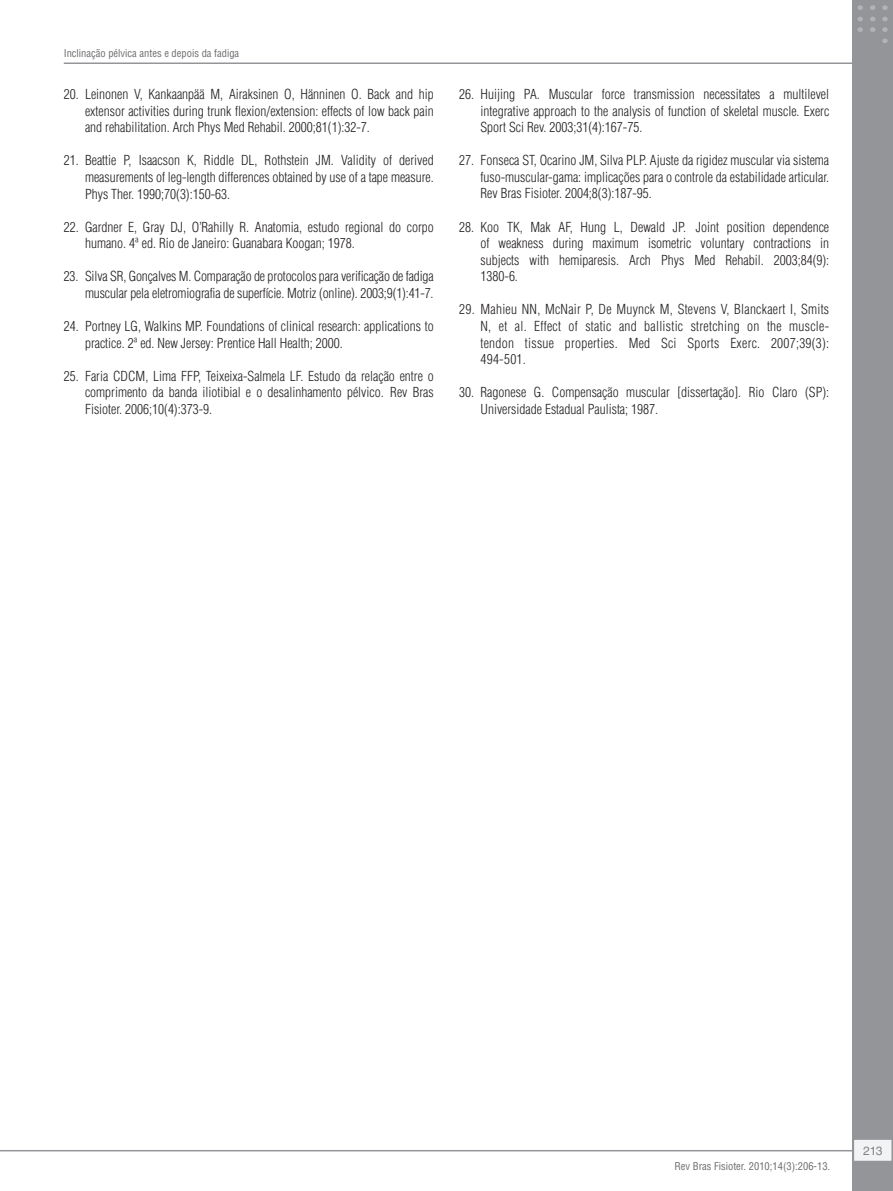
<style>
.page{position:relative;width:893px;height:1191px;background:#fff}
.page>*{position:absolute;margin:0;border:0;box-sizing:border-box;transform-origin:0 0}
.t1{font:300 condensed 13.5px/16.6px "Helvetica LT Std";color:#231f20;text-align:justify}
.t2{font:12px "Helvetica LT Std";color:#808285}
.t3{font:condensed 10.5px "Helvetica LT Std";color:#6c6d70}
</style>
<div class="page">
<hr style="left:0;top:1150px;width:879px;height:1px;background:#939598">
<hr style="left:64px;top:62px;width:810px;height:2px;background:#939598">
<div style="left:853px;top:0;width:40px;height:1191px;background:#939598"></div>
<div style="left:853px;top:1139px;width:39px;height:22px;background:#f2f3f4"></div>
<div style="left:853px;top:1138px;width:40px;height:24px;border:2px solid #939598"></div>
<svg style="left:857px;top:27px;width:6px;height:5px"></svg>
<svg style="left:857px;top:17px;width:6px;height:4px"></svg>
<svg style="left:857px;top:5px;width:6px;height:5px"></svg>
<svg style="left:870px;top:27px;width:5px;height:5px"></svg>
<svg style="left:870px;top:17px;width:5px;height:4px"></svg>
<svg style="left:870px;top:5px;width:5px;height:5px"></svg>
<svg style="left:882px;top:27px;width:6px;height:5px"></svg>
<svg style="left:882px;top:38px;width:6px;height:5px"></svg>
<svg style="left:882px;top:17px;width:6px;height:4px"></svg>
<svg style="left:882px;top:5px;width:6px;height:5px"></svg>
<p class="t3" style="left:64px;top:46px;width:177px">Inclinação pélvica antes e depois da fadiga</p>
<p class="t1" style="left:85px;top:86px;width:350px;text-indent:-21px">20. Leinonen V, Kankaanpää M, Airaksinen O, Hänninen O. Back and hip extensor activities during trunk flexion/extension: effects of low back pain and rehabilitation. Arch Phys Med Rehabil. 2000;81(1):32-7.</p>
<p class="t1" style="left:85px;top:152px;width:350px;text-indent:-21px">21. Beattie P, Isaacson K, Riddle DL, Rothstein JM. Validity of derived measurements of leg-length differences obtained by use of a tape measure.<br>Phys Ther. 1990;70(3):150-63.</p>
<p class="t1" style="left:85px;top:218px;width:350px;text-indent:-21px">22. Gardner E, Gray DJ, O’Rahilly R. Anatomia, estudo regional do corpo humano. 4ª ed. Rio de Janeiro: Guanabara Koogan; 1978.</p>
<p class="t1" style="left:64px;top:268px;width:371px;text-align:right">23. Silva SR, Gonçalves M. Comparação de protocolos para verificação de fadiga muscular pela eletromiografia de superfície. Motriz (online). 2003;9(1):41-7.</p>
<p class="t1" style="left:85px;top:318px;width:350px;text-indent:-21px">24. Portney LG, Walkins MP. Foundations of clinical research: applications to practice. 2ª ed. New Jersey: Prentice Hall Health; 2000.</p>
<p class="t1" style="left:85px;top:367px;width:350px;text-indent:-21px">25. Faria CDCM, Lima FFP, Teixeixa-Salmela LF. Estudo da relação entre o comprimento da banda iliotibial e o desalinhamento pélvico. Rev Bras Fisioter. 2006;10(4):373-9.</p>
<p class="t1" style="left:480px;top:86px;width:350px;text-indent:-21px">26. Huijing PA. Muscular force transmission necessitates a multilevel integrative approach to the analysis of function of skeletal muscle. Exerc Sport Sci Rev. 2003;31(4):167-75.</p>
<p class="t1" style="left:480px;top:152px;width:350px;text-indent:-21px">27. Fonseca ST, Ocarino JM, Silva PLP. Ajuste da rigidez muscular via sistema fuso-muscular-gama: implicações para o controle da estabilidade articular.<br>Rev Bras Fisioter. 2004;8(3):187-95.</p>
<p class="t1" style="left:480px;top:218px;width:350px;text-indent:-21px">28. Koo TK, Mak AF, Hung L, Dewald JP. Joint position dependence of weakness during maximum isometric voluntary contractions in subjects with hemiparesis. Arch Phys Med Rehabil. 2003;84(9):<br>1380-6.</p>
<p class="t1" style="left:480px;top:301px;width:350px;text-indent:-21px">29. Mahieu NN, McNair P, De Muynck M, Stevens V, Blanckaert I, Smits N, et al. Effect of static and ballistic stretching on the muscle&shy;tendon tissue properties. Med Sci Sports Exerc. 2007;39(3):<br>494-501.</p>
<p class="t1" style="left:480px;top:384px;width:350px;text-indent:-21px">30. Ragonese G. Compensação muscular [dissertação]. Rio Claro (SP):<br>Universidade Estadual Paulista; 1987.</p>
<p class="t3" style="left:674px;top:1160px;width:157px">Rev Bras Fisioter. 2010;14(3):206-13.</p>
<p class="t2" style="left:863px;top:1143px;width:21px">213</p>
</div>
